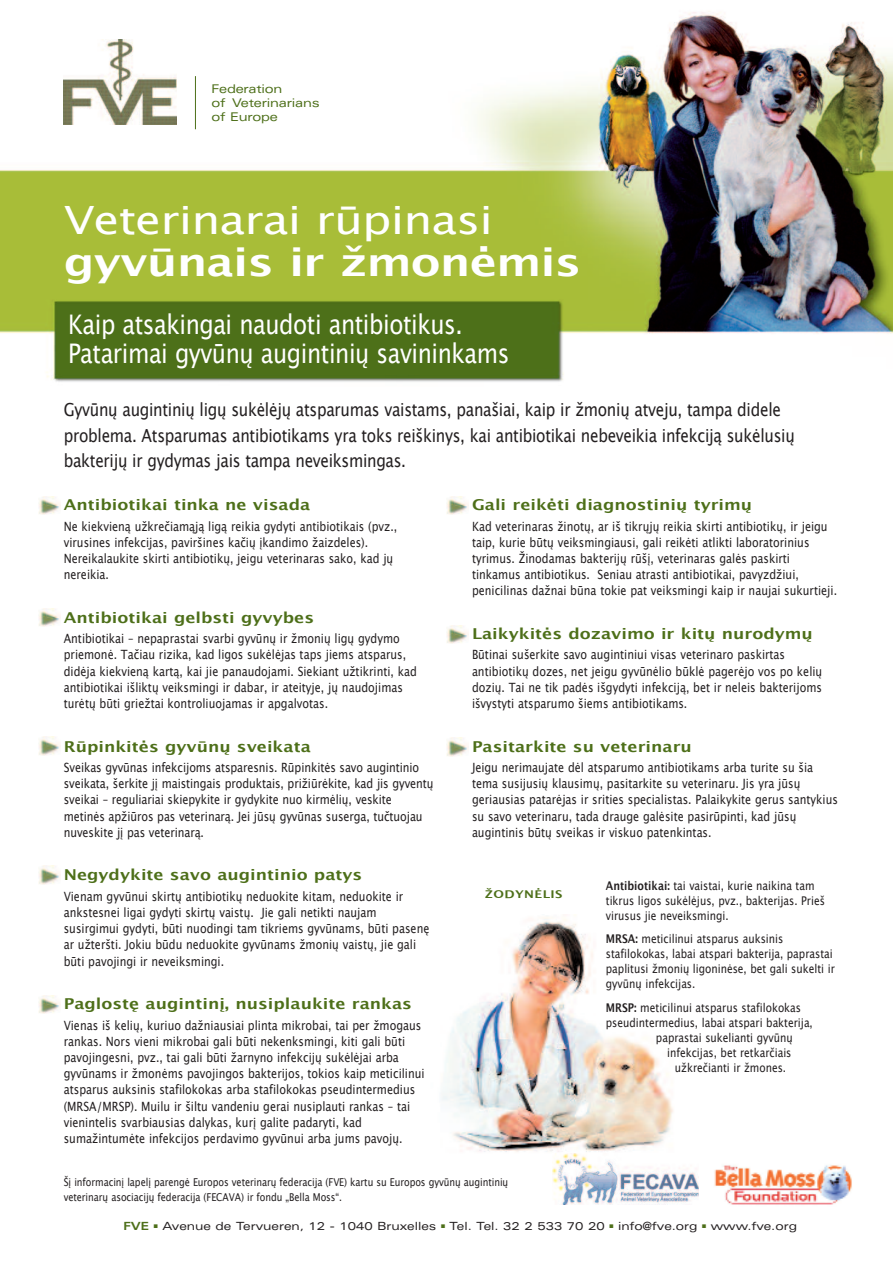
<style>
.page{position:relative;width:893px;height:1263px;background:#fff}
.page>*{position:absolute;margin:0;border:0;box-sizing:border-box;transform-origin:0 0}
.t1{font:39px "Lucida Grande";letter-spacing:-.02em;color:#fff;scale:1.2 1}
.t2{font:700 39px "Lucida Grande";letter-spacing:-.02em;color:#fff;scale:1.2 1}
.t3{font:27px/28.5px "Lucida Grande";letter-spacing:-.02em;color:#fff;scale:.85 1}
.t4{font:18px/25.5px "Lucida Grande";letter-spacing:-.02em;color:#231f20;scale:.85 1}
.t5{font:700 15px "Lucida Grande";color:#4d6f19;scale:1.15 1}
.t6{font:12.75px/16.2px "Lucida Grande";color:#231f20;scale:.85 1}
.t7{font:12px/15px "Lucida Grande";color:#231f20;scale:.85 1}
.t8{font:expanded 12px/14.2px "Univers";letter-spacing:-.015em;color:#4d6f19}
.t9{font:expanded 11.25px "Univers";color:#231f20}
.t10{font:10.8px/15px "Lucida Grande";letter-spacing:-.005em;color:#231f20;scale:.85 1}
.t11{font:700 10.65px "Lucida Grande";letter-spacing:.035em;color:#4d6f19;scale:1.2 1}
.s1{font-weight:700}
.s2{font-weight:700;color:#4d6f19}
.s3{color:#4d6f19}
</style>
<div class="page">
<img style="left:441px;top:917px;width:232px;height:237px">
<img style="left:0;top:11px;width:893px;height:371px">
<img style="left:64px;top:39px;width:113px;height:85px">
<hr style="left:195px;top:76px;width:1px;height:53px;background:#4d6f19">
<img style="left:714px;top:1165px;width:138px;height:40px">
<img style="left:553px;top:1154px;width:145px;height:51px">
<img style="left:38px;top:496px;width:22px;height:19px">
<img style="left:38px;top:608px;width:22px;height:19px">
<img style="left:38px;top:737px;width:22px;height:19px">
<img style="left:38px;top:866px;width:22px;height:18px">
<img style="left:446px;top:496px;width:22px;height:19px">
<img style="left:446px;top:625px;width:22px;height:19px">
<img style="left:446px;top:738px;width:22px;height:18px">
<img style="left:38px;top:995px;width:22px;height:19px">
<p class="t8" style="left:212px;top:82px;width:110px">Federation<br>of Veterinarians of Europe</p>
<h1 class="t1" style="left:64px;top:196px;width:359px">Veterinarai rūpinasi</h1>
<h1 class="t2" style="left:64px;top:238px;width:433px">gyvūnais ir žmonėmis</h1>
<h2 class="t3" style="left:68px;top:310px;width:521px">Kaip atsakingai naudoti antibiotikus.<br>Patarimai gyvūnų augintinių savininkams</h2>
<p class="t4" style="left:64px;top:397px;width:861px">Gyvūnų augintinių ligų sukėlėjų atsparumas vaistams, panašiai, kaip ir žmonių atveju, tampa didele problema. Atsparumas antibiotikams yra toks reiškinys, kai antibiotikai nebeveikia infekciją sukėlusių bakterijų ir gydymas jais tampa neveiksmingas.</p>
<p class="t5" style="left:472px;top:496px;width:245px">Gali reikėti diagnostinių tyrimų</p>
<p class="t6" style="left:472px;top:518px;width:431px">Kad veterinaras žinotų, ar iš tikrųjų reikia skirti antibiotikų, ir jeigu taip, kurie būtų veiksmingiausi, gali reikėti atlikti laboratorinius tyrimus. Žinodamas bakterijų rūšį, veterinaras galės paskirti tinkamus antibiotikus. Seniau atrasti antibiotikai, pavyzdžiui, penicilinas dažnai būna tokie pat veiksmingi kaip ir naujai sukurtieji.</p>
<p class="t5" style="left:472px;top:624px;width:298px">Laikykitės dozavimo ir kitų nurodymų</p>
<p class="t6" style="left:472px;top:646px;width:414px">Būtinai sušerkite savo augintiniui visas veterinaro paskirtas antibiotikų dozes, net jeigu gyvūnėlio būklė pagerėjo vos po kelių dozių. Tai ne tik padės išgydyti infekciją, bet ir neleis bakterijoms išvystyti atsparumo šiems antibiotikams.</p>
<p class="t5" style="left:472px;top:737px;width:193px">Pasitarkite su veterinaru</p>
<p class="t6" style="left:472px;top:759px;width:432px">Jeigu nerimaujate dėl atsparumo antibiotikams arba turite su šia tema susijusių klausimų, pasitarkite su veterinaru. Jis yra jūsų geriausias patarėjas ir srities specialistas. Palaikykite gerus santykius su savo veterinaru, tada drauge galėsite pasirūpinti, kad jūsų augintinis būtų sveikas ir viskuo patenkintas.</p>
<p class="t5" style="left:64px;top:496px;width:216px">Antibiotikai tinka ne visada</p>
<p class="t6" style="left:64px;top:518px;width:394px">Ne kiekvieną užkrečiamąją ligą reikia gydyti antibiotikais (pvz., virusines infekcijas, paviršines kačių įkandimo žaizdeles).<br>Nereikalaukite skirti antibiotikų, jeigu veterinaras sako, kad jų nereikia.</p>
<p class="t5" style="left:64px;top:608px;width:219px">Antibiotikai gelbsti gyvybes</p>
<p class="t6" style="left:64px;top:630px;width:417px">Antibiotikai – nepaprastai svarbi gyvūnų ir žmonių ligų gydymo priemonė. Tačiau rizika, kad ligos sukėlėjas taps jiems atsparus, didėja kiekvieną kartą, kai jie panaudojami. Siekiant užtikrinti, kad antibiotikai išliktų veiksmingi ir dabar, ir ateityje, jų naudojimas turėtų būti griežtai kontroliuojamas ir apgalvotas.</p>
<p class="t5" style="left:64px;top:737px;width:216px">Rūpinkitės gyvūnų sveikata</p>
<p class="t6" style="left:64px;top:759px;width:437px">Sveikas gyvūnas infekcijoms atsparesnis. Rūpinkitės savo augintinio sveikata, šerkite jį maistingais produktais, prižiūrėkite, kad jis gyventų sveikai – reguliariai skiepykite ir gydykite nuo kirmėlių, veskite metinės apžiūros pas veterinarą. Jei jūsų gyvūnas suserga, tučtuojau nuveskite jį pas veterinarą.</p>
<p class="t5" style="left:64px;top:866px;width:261px">Negydykite savo augintinio patys</p>
<p class="t6" style="left:64px;top:888px;width:432px">Vienam gyvūnui skirtų antibiotikų neduokite kitam, neduokite ir ankstesnei ligai gydyti skirtų vaistų. Jie gali netikti naujam susirgimui gydyti, būti nuodingi tam tikriems gyvūnams, būti pasenę ar užteršti. Jokiu būdu neduokite gyvūnams žmonių vaistų, jie gali būti pavojingi ir neveiksmingi.</p>
<p class="t5" style="left:64px;top:995px;width:304px">Paglostę augintinį, nusiplaukite rankas</p>
<p class="t6" style="left:64px;top:1017px;width:426px">Vienas iš kelių, kuriuo dažniausiai plinta mikrobai, tai per žmogaus rankas. Nors vieni mikrobai gali būti nekenksmingi, kiti gali būti pavojingesni, pvz., tai gali būti žarnyno infekcijų sukėlėjai arba gyvūnams ir žmonėms pavojingos bakterijos, tokios kaip meticilinui atsparus auksinis stafilokokas arba stafilokokas pseudintermedius (MRSA/MRSP). Muilu ir šiltu vandeniu gerai nusiplauti rankas – tai vienintelis svarbiausias dalykas, kurį galite padaryti, kad sumažintumėte infekcijos perdavimo gyvūnui arba jums pavojų.</p>
<p class="t7" style="left:606px;top:877px;width:259px"><span class="s1">Antibiotikai:</span> tai vaistai, kurie naikina tam tikrus ligos sukėlėjus, pvz., bakterijas. Prieš virusus jie neveiksmingi.</p>
<p class="t7" style="left:606px;top:931px;width:271px"><span class="s1">MRSA:</span> meticilinui atsparus auksinis stafilokokas, labai atspari bakterija, paprastai paplitusi žmonių ligoninėse, bet gali sukelti ir gyvūnų infekcijas.</p>
<p class="t7" style="left:606px;top:999px;width:231px"><span class="s1">MRSP:</span> meticilinui atsparus stafilokokas</p>
<p class="t7" style="left:606px;top:1014px;width:245px">pseudintermedius, labai atspari bakterija,</p>
<p class="t7" style="left:656px;top:1029px;width:162px">paprastai sukelianti gyvūnų</p>
<p class="t7" style="left:667px;top:1044px;width:148px">infekcijas, bet retkarčiais</p>
<p class="t7" style="left:675px;top:1059px;width:132px">užkrečianti ir žmones.</p>
<p class="t11" style="left:485px;top:888px;width:66px">ŽODYNĖLIS</p>
<p class="t10" style="left:64px;top:1175px;width:524px">Šį informacinį lapelį parengė Europos veterinarų federacija (FVE) kartu su Europos gyvūnų augintinių veterinarų asociacijų federacija (FECAVA) ir fondu „Bella Moss“.</p>
<p class="t9" style="left:123px;top:1222px;width:675px"><span class="s2">FVE</span> <span class="s3">■</span> Avenue de Tervueren, 12 - 1040 Bruxelles <span class="s3">■</span> Tel. Tel. 32 2 533 70 20 <span class="s3">■</span> info@fve.org <span class="s3">■</span> www.fve.org</p>
</div>
